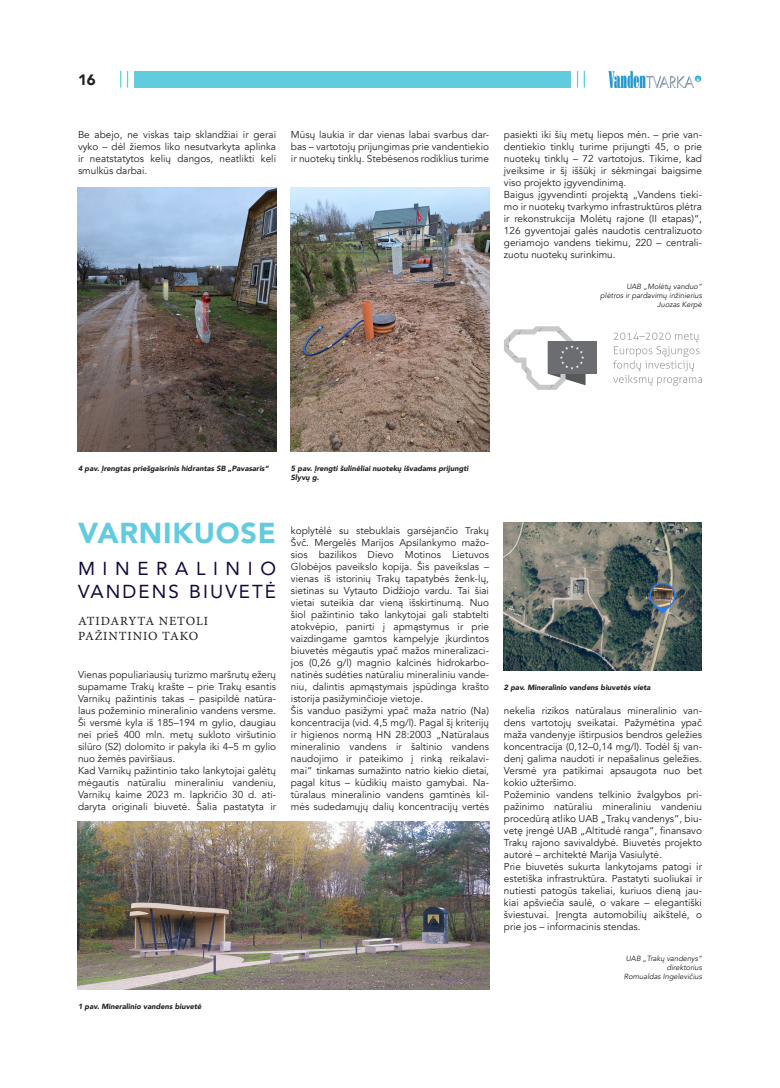
<style>
.page{position:relative;width:780px;height:1088px;background:#fff}
.page>*{position:absolute;margin:0;border:0;box-sizing:border-box;transform-origin:0 0}
.Antraste___zydra{font:900 28.75px "Avenir";letter-spacing:.025em;color:#63cbdf}
.Antraste___juoda{font:18.75px/22.5px "Avenir";letter-spacing:.11em;color:#0f0a3d}
.t1{font:900 15px "Avenir";color:#231f20}
.Poantraste{font:12.5px/15px "Minion Pro Capt";letter-spacing:.07em;color:#231f20}
.t2{font:10px/12px "Avenir";color:#231f20;text-align:justify}
.Paveiksleliu_pavadinima{font:italic 900 7.5px/9px "Avenir";color:#231f20}
.Paveiksleliu_pavadinima-2{font:italic 7.5px "Avenir";color:#231f20}
</style>
<div class="page">
<div style="left:134px;top:71px;width:436px;height:17px;background:#63cbdf"></div>
<svg style="left:120px;top:71px;width:1px;height:17px"></svg>
<svg style="left:127px;top:71px;width:1px;height:17px"></svg>
<svg style="left:577px;top:71px;width:8px;height:17px"></svg>
<img style="left:608px;top:70px;width:94px;height:18px">
<img style="left:78px;top:187px;width:198px;height:264px">
<img style="left:291px;top:187px;width:198px;height:264px">
<img style="left:78px;top:822px;width:411px;height:168px">
<img style="left:504px;top:522px;width:198px;height:149px">
<svg style="left:613px;top:332px;width:89px;height:54px"></svg>
<div style="left:547px;top:341px;width:49px;height:33px;background:#6c6d70"></div>
<svg style="left:504px;top:326px;width:81px;height:64px"></svg>
<h3 class="t1" style="left:78px;top:67px;width:19px">16</h3>
<p class="t2" style="left:78px;top:129px;width:199px">Be abejo, ne viskas taip sklandžiai ir gerai vyko – dėl žiemos liko nesutvarkyta aplinka ir neatstatytos kelių dangos, neatlikti keli smulkūs darbai.</p>
<p class="t2" style="left:291px;top:129px;width:199px">Mūsų laukia ir dar vienas labai svarbus dar&shy;bas – vartotojų prijungimas prie vandentiekio ir nuotekų tinklų. Stebėsenos rodiklius turime</p>
<p class="t2" style="left:504px;top:129px;width:199px">pasiekti iki šių metų liepos mėn. – prie van&shy;dentiekio tinklų turime prijungti 45, o prie nuotekų tinklų – 72 vartotojus. Tikime, kad įveiksime ir šį iššūkį ir sėkmingai baigsime viso projekto įgyvendinimą.</p>
<p class="t2" style="left:504px;top:189px;width:199px">Baigus įgyvendinti projektą „Vandens tieki&shy;mo ir nuotekų tvarkymo infrastruktūros plėtra ir rekonstrukcija Molėtų rajone (II etapas)“, 126 gyventojai galės naudotis centralizuoto geriamojo vandens tiekimu, 220 – centrali&shy;zuotu nuotekų surinkimu.</p>
<p class="Paveiksleliu_pavadinima-2" style="left:626px;top:282px;width:77px">UAB „Molėtų vanduo“</p>
<p class="Paveiksleliu_pavadinima-2" style="left:600px;top:291px;width:103px">plėtros ir pardavimų inžinierius</p>
<p class="Paveiksleliu_pavadinima-2" style="left:657px;top:300px;width:46px">Juozas Kerpė</p>
<p class="Paveiksleliu_pavadinima" style="left:78px;top:464px;width:192px">4 pav. Įrengtas priešgaisrinis hidrantas SB „Pavasaris“</p>
<p class="Paveiksleliu_pavadinima" style="left:291px;top:464px;width:179px">5 pav. Įrengti šulinėliai nuotekų išvadams prijungti<br>Slyvų g.</p>
<p class="Antraste___zydra" style="left:78px;top:508px;width:199px">VARNIKUOSE</p>
<p class="Antraste___juoda" style="left:78px;top:557px;width:199px">MINERALINIO<br>VANDENS BIUVETĖ</p>
<p class="Poantraste" style="left:78px;top:614px;width:132px">ATIDARYTA NETOLI<br>PAŽINTINIO TAKO</p>
<p class="t2" style="left:78px;top:669px;width:199px">Vienas populiariausių turizmo maršrutų ežerų supamame Trakų krašte – prie Trakų esantis Varnikų pažintinis takas – pasipildė natūra&shy;laus požeminio mineralinio vandens versme.<br>Ši versmė kyla iš 185–194 m gylio, daugiau nei prieš 400 mln. metų sukloto viršutinio silūro (S2) dolomito ir pakyla iki 4–5 m gylio nuo žemės paviršiaus.</p>
<p class="t2" style="left:78px;top:765px;width:199px">Kad Varnikų pažintinio tako lankytojai galėtų mėgautis natūraliu mineraliniu vandeniu, Varnikų kaime 2023 m. lapkričio 30 d. ati&shy;daryta originali biuvetė. Šalia pastatyta ir</p>
<p class="t2" style="left:291px;top:525px;width:199px">koplytėlė su stebuklais garsėjančio Trakų Švč. Mergelės Marijos Apsilankymo mažo&shy;sios bazilikos Dievo Motinos Lietuvos Globėjos paveikslo kopija. Šis paveikslas – vienas iš istorinių Trakų tapatybės ženk-lų, sietinas su Vytauto Didžiojo vardu. Tai šiai vietai suteikia dar vieną išskirtinumą. Nuo šiol pažintinio tako lankytojai gali stabtelti atokvėpio, panirti į apmąstymus ir prie vaizdingame gamtos kampelyje įkurdintos biuvetės mėgautis ypač mažos mineralizaci&shy;jos (0,26 g/l) magnio kalcinės hidrokarbo&shy;natinės sudėties natūraliu mineraliniu vande&shy;niu, dalintis apmąstymais įspūdinga krašto istorija pasižyminčioje vietoje.</p>
<p class="t2" style="left:291px;top:705px;width:199px">Šis vanduo pasižymi ypač maža natrio (Na) koncentracija (vid. 4,5 mg/l). Pagal šį kriterijų ir higienos normą HN 28:2003 „Natūralaus mineralinio vandens ir šaltinio vandens naudojimo ir pateikimo į rinką reikalavi&shy;mai“ tinkamas sumažinto natrio kiekio dietai, pagal kitus – kūdikių maisto gamybai. Na&shy;tūralaus mineralinio vandens gamtinės kil&shy;mės sudedamųjų dalių koncentracijų vertės</p>
<p class="Paveiksleliu_pavadinima" style="left:78px;top:1002px;width:125px">1 pav. Mineralinio vandens biuvetė</p>
<p class="Paveiksleliu_pavadinima" style="left:504px;top:683px;width:148px">2 pav. Mineralinio vandens biuvetės vieta</p>
<p class="t2" style="left:504px;top:705px;width:199px">nekelia rizikos natūralaus mineralinio van&shy;dens vartotojų sveikatai. Pažymėtina ypač maža vandenyje ištirpusios bendros geležies koncentracija (0,12–0,14 mg/l). Todėl šį van&shy;denį galima naudoti ir nepašalinus geležies.<br>Versmė yra patikimai apsaugota nuo bet kokio užteršimo.</p>
<p class="t2" style="left:504px;top:789px;width:199px">Požeminio vandens telkinio žvalgybos pri&shy;pažinimo natūraliu mineraliniu vandeniu procedūrą atliko UAB „Trakų vandenys“, biu&shy;vetę įrengė UAB „Altitudė ranga“, finansavo Trakų rajono savivaldybė. Biuvetės projekto autorė – architektė Marija Vasiulytė.</p>
<p class="t2" style="left:504px;top:861px;width:199px">Prie biuvetės sukurta lankytojams patogi ir estetiška infrastruktūra. Pastatyti suoliukai ir nutiesti patogūs takeliai, kuriuos dieną jau&shy;kiai apšviečia saulė, o vakare – elegantiški šviestuvai. Įrengta automobilių aikštelė, o prie jos – informacinis stendas.</p>
<p class="Paveiksleliu_pavadinima-2" style="left:625px;top:954px;width:78px">UAB „Trakų vandenys“</p>
<p class="Paveiksleliu_pavadinima-2" style="left:666px;top:963px;width:37px">direktorius</p>
<p class="Paveiksleliu_pavadinima-2" style="left:624px;top:972px;width:79px">Romualdas Ingelevičius</p>
</div>
